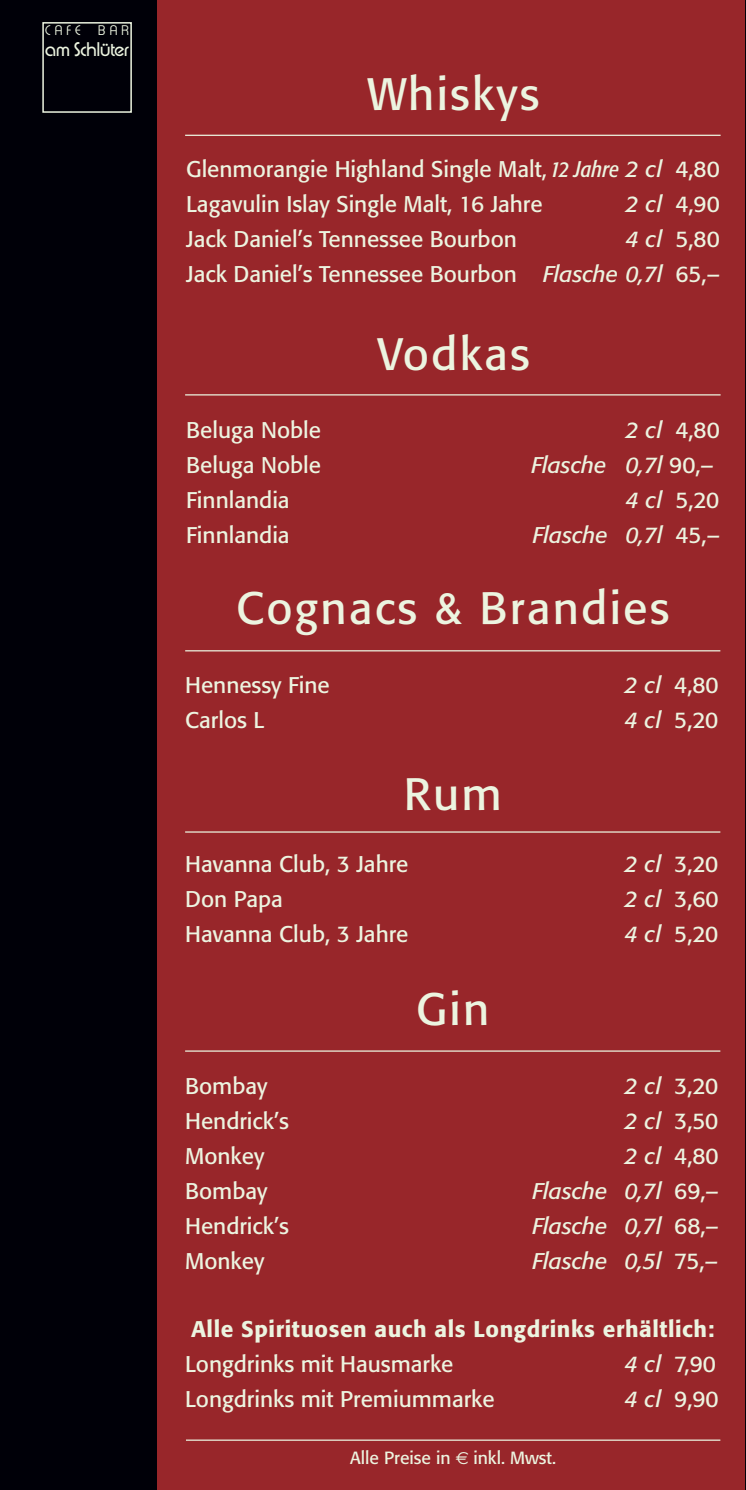
<style>
.page{position:relative;width:746px;height:1490px;background:#fff}
.page>*{position:absolute;margin:0;border:0;box-sizing:border-box;transform-origin:0 0}
.t1{font:45px "Formata";letter-spacing:.05em;color:#ecf4e0}
.t2{font:22.5px/35px "Formata";color:#ecf4e0}
.t3{font:italic 22.5px "Formata";color:#ecf4e0}
.t4{font:500 22.5px "Formata";letter-spacing:.025em;color:#ecf4e0}
.t5{font:19.25px "Expressa";color:#ecf4e0}
.t6{font:17.5px "Formata";color:#ecf4e0}
.t7{font:300 13.5px "Expressa";letter-spacing:.3em;color:#ecf4e0}
.s1{font-style:italic;font-stretch:condensed}
.s2{font-style:italic}
.s3{font-style:normal}
.s4{font-family:"Euro Sans"}
</style>
<div class="page">
<div style="left:731px;top:0;width:15px;height:1490px;background:#000008"></div>
<div style="left:146px;top:0;width:599px;height:1490px;background:#98262a"></div>
<div style="left:0;top:0;width:157px;height:1490px;background:#000008"></div>
<div style="left:42px;top:22px;width:90px;height:91px;border:2px solid #ecf4e0"></div>
<hr style="left:186px;top:1439px;width:534px;height:2px;background:#ecf4e0">
<hr style="left:185px;top:831px;width:535px;height:2px;background:#ecf4e0">
<hr style="left:185px;top:1050px;width:535px;height:2px;background:#ecf4e0">
<hr style="left:185px;top:394px;width:535px;height:1px;background:#ecf4e0">
<hr style="left:185px;top:650px;width:535px;height:1px;background:#ecf4e0">
<hr style="left:185px;top:135px;width:535px;height:1px;background:#ecf4e0">
<p class="t7" style="left:45px;top:23px;width:37px">CAFE</p>
<p class="t7" style="left:98px;top:23px;width:32px">BAR</p>
<p class="t5" style="left:45px;top:38px;width:85px">am Schlüter</p>
<h1 class="t1" style="left:367px;top:75px;width:173px">Whiskys</h1>
<p class="t2" style="left:186px;top:154px;width:535px">Glenmorangie Highland Single Malt, <span class="s1">12 Jahre</span> <span class="s2">2 cl</span> 4,80<br>Lagavulin Islay Single Malt, 16 Jahre</p>
<p class="t2" style="left:626px;top:189px;width:96px"><span class="s2">2 cl</span> 4,90</p>
<p class="t2" style="left:186px;top:224px;width:332px">Jack Daniel’s Tennessee Bourbon</p>
<p class="t2" style="left:186px;top:224px;width:535px;text-align:right"><span class="s2">4 cl</span> 5,80<br>Jack Daniel’s Tennessee Bourbon <span class="s2">Flasche 0,7l</span> 65,–</p>
<h1 class="t1" style="left:377px;top:335px;width:154px">Vodkas</h1>
<p class="t2" style="left:186px;top:414px;width:136px">Beluga Noble</p>
<p class="t2" style="left:626px;top:414px;width:96px"><span class="s2">2 cl</span> 4,80</p>
<p class="t2" style="left:186px;top:449px;width:136px">Beluga Noble</p>
<p class="t3" style="left:531px;top:455px;width:184px">Flasche 0,7l <span class="s3">90,–</span></p>
<p class="t2" style="left:186px;top:484px;width:105px">Finnlandia</p>
<p class="t2" style="left:626px;top:484px;width:95px"><span class="s2">4 cl</span> 5,20</p>
<p class="t2" style="left:186px;top:519px;width:105px">Finnlandia</p>
<p class="t3" style="left:533px;top:525px;width:188px">Flasche 0,7l <span class="s3">45,–</span></p>
<h1 class="t1" style="left:236px;top:589px;width:435px">Cognacs &amp; Brandies</h1>
<p class="t2" style="left:185px;top:669px;width:146px">Hennessy Fine</p>
<p class="t2" style="left:624px;top:669px;width:96px"><span class="s2">2 cl</span> 4,80</p>
<p class="t2" style="left:185px;top:704px;width:81px">Carlos L</p>
<p class="t2" style="left:624px;top:704px;width:95px"><span class="s2">4 cl</span> 5,20</p>
<h1 class="t1" style="left:404px;top:775px;width:100px">Rum</h1>
<p class="t2" style="left:185px;top:848px;width:225px">Havanna Club, 3 Jahre</p>
<p class="t2" style="left:624px;top:848px;width:95px"><span class="s2">2 cl</span> 3,20</p>
<p class="t2" style="left:185px;top:883px;width:99px">Don Papa</p>
<p class="t2" style="left:624px;top:883px;width:96px"><span class="s2">2 cl</span> 3,60</p>
<p class="t2" style="left:185px;top:918px;width:225px">Havanna Club, 3 Jahre</p>
<p class="t2" style="left:624px;top:918px;width:95px"><span class="s2">4 cl</span> 5,20</p>
<h1 class="t1" style="left:416px;top:990px;width:74px">Gin</h1>
<p class="t2" style="left:185px;top:1070px;width:84px">Bombay</p>
<p class="t2" style="left:624px;top:1070px;width:95px"><span class="s2">2 cl</span> 3,20</p>
<p class="t2" style="left:185px;top:1105px;width:105px">Hendrick’s</p>
<p class="t2" style="left:624px;top:1105px;width:95px"><span class="s2">2 cl</span> 3,50</p>
<p class="t2" style="left:185px;top:1140px;width:81px">Monkey</p>
<p class="t2" style="left:624px;top:1140px;width:96px"><span class="s2">2 cl</span> 4,80</p>
<p class="t2" style="left:185px;top:1175px;width:84px">Bombay</p>
<p class="t3" style="left:532px;top:1181px;width:188px">Flasche 0,7l <span class="s3">69,–</span></p>
<p class="t2" style="left:185px;top:1210px;width:105px">Hendrick’s</p>
<p class="t3" style="left:532px;top:1216px;width:188px">Flasche 0,7l <span class="s3">68,–</span></p>
<p class="t2" style="left:185px;top:1245px;width:81px">Monkey</p>
<p class="t3" style="left:532px;top:1251px;width:187px">Flasche 0,5l <span class="s3">75,–</span></p>
<p class="t4" style="left:191px;top:1320px;width:525px">Alle Spirituosen auch als Longdrinks erhältlich:</p>
<p class="t2" style="left:185px;top:1349px;width:270px">Longdrinks mit Hausmarke</p>
<p class="t2" style="left:624px;top:1349px;width:93px"><span class="s2">4 cl</span> 7,90</p>
<p class="t2" style="left:185px;top:1384px;width:311px">Longdrinks mit Premiummarke</p>
<p class="t2" style="left:624px;top:1384px;width:96px"><span class="s2">4 cl</span> 9,90</p>
<p class="t6" style="left:350px;top:1450px;width:207px">Alle Preise in <span class="s4">€</span> inkl. Mwst.</p>
</div>
